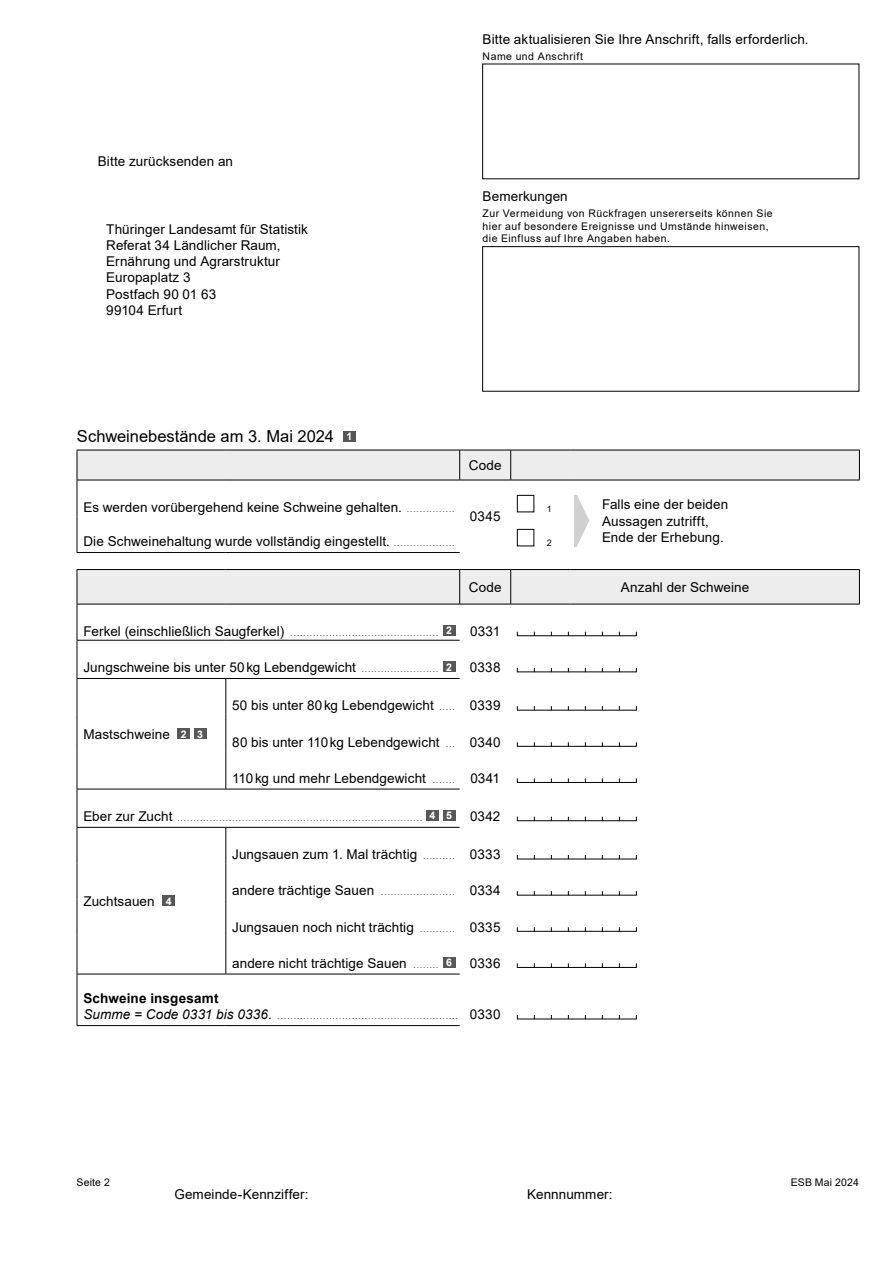
<style>
.page{position:relative;width:893px;height:1263px;background:#fff}
.page>*{position:absolute;margin:0;border:0;box-sizing:border-box;transform-origin:0 0}
.t1{font:16.5px "Arial";color:#000}
.t2{font:13.5px/16.2px "Arial";letter-spacing:.005em;color:#000}
.t3{font:700 13.5px "Arial";letter-spacing:.01em;color:#000}
.t4{font:10.5px "Arial";color:#706f6f}
.t5{font:10.5px/12.6px "Arial";letter-spacing:.045em;color:#000}
.t6{font:10.5px "Arial";letter-spacing:.02em;color:#000}
.t7{font:9px "Arial";color:#000}
.s1{font-weight:700;font-size:10.5px;color:#fff}
.s2{font-size:10.5px;color:#706f6f}
.s3{font-size:13.5px;color:#000}
.s4{font-weight:700;color:#fff}
.s5{font-style:italic;font-size:13.5px;color:#000}
</style>
<div class="page">
<div style="left:482px;top:246px;width:377px;height:145px;border:1px solid #000"></div>
<svg style="left:78px;top:451px;width:781px;height:153px"></svg>
<hr style="left:77px;top:450px;width:1px;height:30px;background:#000">
<hr style="left:459px;top:450px;width:1px;height:30px;background:#000">
<hr style="left:510px;top:450px;width:1px;height:30px;background:#000">
<hr style="left:859px;top:450px;width:1px;height:30px;background:#000">
<hr style="left:77px;top:480px;width:149px;height:1px;background:#000">
<hr style="left:226px;top:480px;width:234px;height:1px;background:#000">
<hr style="left:460px;top:480px;width:51px;height:1px;background:#000">
<hr style="left:511px;top:480px;width:59px;height:1px;background:#000">
<hr style="left:570px;top:480px;width:290px;height:1px;background:#000">
<hr style="left:77px;top:450px;width:149px;height:1px;background:#000">
<hr style="left:226px;top:450px;width:234px;height:1px;background:#000">
<hr style="left:460px;top:450px;width:51px;height:1px;background:#000">
<hr style="left:511px;top:450px;width:59px;height:1px;background:#000">
<hr style="left:570px;top:450px;width:290px;height:1px;background:#000">
<hr style="left:77px;top:480px;width:1px;height:36px;background:#000">
<hr style="left:77px;top:516px;width:1px;height:36px;background:#000">
<hr style="left:77px;top:789px;width:1px;height:38px;background:#000">
<hr style="left:77px;top:827px;width:149px;height:1px;background:#000">
<hr style="left:226px;top:827px;width:234px;height:1px;background:#000">
<hr style="left:77px;top:552px;width:149px;height:1px;background:#000">
<hr style="left:226px;top:552px;width:234px;height:1px;background:#000">
<hr style="left:77px;top:570px;width:1px;height:34px;background:#000">
<hr style="left:460px;top:569px;width:51px;height:1px;background:#000">
<hr style="left:459px;top:570px;width:1px;height:34px;background:#000">
<hr style="left:511px;top:569px;width:59px;height:1px;background:#000">
<hr style="left:510px;top:570px;width:1px;height:34px;background:#000">
<hr style="left:570px;top:569px;width:290px;height:1px;background:#000">
<hr style="left:859px;top:570px;width:1px;height:34px;background:#000">
<hr style="left:460px;top:604px;width:51px;height:1px;background:#000">
<hr style="left:511px;top:604px;width:59px;height:1px;background:#000">
<hr style="left:570px;top:604px;width:290px;height:1px;background:#000">
<hr style="left:77px;top:569px;width:149px;height:1px;background:#000">
<hr style="left:226px;top:569px;width:234px;height:1px;background:#000">
<hr style="left:77px;top:640px;width:1px;height:38px;background:#000">
<hr style="left:77px;top:974px;width:1px;height:51px;background:#000">
<hr style="left:77px;top:1025px;width:149px;height:1px;background:#000">
<hr style="left:226px;top:1025px;width:234px;height:1px;background:#000">
<hr style="left:77px;top:827px;width:1px;height:36px;background:#000">
<hr style="left:77px;top:863px;width:1px;height:37px;background:#000">
<hr style="left:77px;top:900px;width:1px;height:36px;background:#000">
<hr style="left:77px;top:936px;width:1px;height:38px;background:#000">
<hr style="left:77px;top:974px;width:149px;height:1px;background:#000">
<hr style="left:77px;top:678px;width:149px;height:1px;background:#000">
<hr style="left:77px;top:679px;width:1px;height:36px;background:#000">
<hr style="left:77px;top:715px;width:1px;height:36px;background:#000">
<hr style="left:77px;top:751px;width:1px;height:38px;background:#000">
<hr style="left:77px;top:789px;width:149px;height:1px;background:#000">
<hr style="left:226px;top:678px;width:234px;height:1px;background:#000">
<hr style="left:226px;top:679px;width:1px;height:36px;background:#000">
<hr style="left:226px;top:715px;width:1px;height:36px;background:#000">
<hr style="left:226px;top:751px;width:1px;height:38px;background:#000">
<hr style="left:226px;top:789px;width:234px;height:1px;background:#000">
<hr style="left:226px;top:827px;width:1px;height:36px;background:#000">
<hr style="left:226px;top:863px;width:1px;height:37px;background:#000">
<hr style="left:226px;top:900px;width:1px;height:36px;background:#000">
<hr style="left:226px;top:936px;width:1px;height:38px;background:#000">
<hr style="left:226px;top:974px;width:234px;height:1px;background:#000">
<hr style="left:77px;top:604px;width:149px;height:1px;background:#000">
<hr style="left:77px;top:604px;width:1px;height:36px;background:#000">
<hr style="left:226px;top:604px;width:234px;height:1px;background:#000">
<hr style="left:77px;top:640px;width:149px;height:1px;background:#000">
<hr style="left:226px;top:640px;width:234px;height:1px;background:#000">
<div style="left:343px;top:431px;width:13px;height:10px;background:#575756"></div>
<div style="left:517px;top:495px;width:17px;height:17px;background:#fff"></div>
<div style="left:517px;top:495px;width:17px;height:17px;border:1px solid #000"></div>
<svg style="left:577px;top:495px;width:12px;height:51px"></svg>
<hr style="left:574px;top:495px;width:3px;height:51px;background:#d0d0d0">
<div style="left:517px;top:529px;width:17px;height:17px;background:#fff"></div>
<div style="left:517px;top:529px;width:17px;height:17px;border:1px solid #000"></div>
<div style="left:443px;top:625px;width:12px;height:11px;background:#575756"></div>
<hr style="left:517px;top:635px;width:120px;height:1px;background:#000">
<div style="left:443px;top:661px;width:12px;height:11px;background:#575756"></div>
<hr style="left:517px;top:672px;width:120px;height:1px;background:#000">
<div style="left:177px;top:728px;width:13px;height:11px;background:#575756"></div>
<div style="left:194px;top:728px;width:13px;height:11px;background:#575756"></div>
<hr style="left:517px;top:710px;width:120px;height:1px;background:#000">
<hr style="left:517px;top:746px;width:120px;height:1px;background:#000">
<hr style="left:517px;top:782px;width:120px;height:1px;background:#000">
<div style="left:426px;top:810px;width:13px;height:11px;background:#575756"></div>
<div style="left:443px;top:810px;width:12px;height:11px;background:#575756"></div>
<hr style="left:517px;top:820px;width:120px;height:1px;background:#000">
<div style="left:162px;top:895px;width:13px;height:11px;background:#575756"></div>
<hr style="left:517px;top:859px;width:120px;height:1px;background:#000">
<hr style="left:517px;top:895px;width:120px;height:1px;background:#000">
<hr style="left:517px;top:931px;width:120px;height:1px;background:#000">
<div style="left:443px;top:957px;width:12px;height:11px;background:#575756"></div>
<hr style="left:517px;top:967px;width:120px;height:1px;background:#000">
<hr style="left:517px;top:1019px;width:120px;height:1px;background:#000">
<p class="t2" style="left:483px;top:31px;width:327px">Bitte aktualisieren Sie Ihre Anschrift, falls erforderlich.</p>
<p class="t2" style="left:98px;top:153px;width:137px">Bitte zurücksenden an</p>
<p class="t2" style="left:106px;top:221px;width:203px">Thüringer Landesamt für Statistik<br>Referat 34 Ländlicher Raum,<br>Ernährung und Agrarstruktur<br>Europaplatz 3<br>Postfach 90 01 63<br>99104 Erfurt</p>
<p class="t5" style="left:483px;top:50px;width:102px">Name und Anschrift</p>
<p class="t2" style="left:483px;top:188px;width:87px">Bemerkungen</p>
<p class="t5" style="left:483px;top:207px;width:292px">Zur Vermeidung von Rückfragen unsererseits können Sie hier auf besondere Ereignisse und Umstände hinweisen, die Einfluss auf Ihre Angaben haben.</p>
<p class="t1" style="left:77px;top:424px;width:277px">Schweinebestände am 3. Mai 2024 <span class="s1">1</span></p>
<p class="t2" style="left:83px;top:499px;width:373px">Es werden vorübergehend keine Schweine gehalten. <span class="s2">...............</span></p>
<p class="t2" style="left:469px;top:457px;width:34px">Code</p>
<p class="t2" style="left:470px;top:508px;width:32px">0345</p>
<p class="t7" style="left:547px;top:503px;width:7px">1</p>
<p class="t2" style="left:602px;top:496px;width:128px">Falls eine der beiden<br>Aussagen zutrifft,</p>
<p class="t2" style="left:83px;top:533px;width:308px">Die Schweinehaltung wurde vollständig eingestellt.</p>
<p class="t2" style="left:602px;top:529px;width:123px">Ende der Erhebung.</p>
<p class="t4" style="left:394px;top:535px;width:63px">...................</p>
<p class="t7" style="left:547px;top:537px;width:7px">2</p>
<p class="t2" style="left:469px;top:579px;width:34px">Code</p>
<p class="t2" style="left:621px;top:579px;width:130px">Anzahl der Schweine</p>
<p class="t4" style="left:83px;top:625px;width:370px"><span class="s3">Ferkel (einschließlich Saugferkel)</span> .............................................. <span class="s4">2</span></p>
<p class="t2" style="left:470px;top:623px;width:31px">0331</p>
<p class="t2" style="left:83px;top:659px;width:370px">Jungschweine bis unter 50 kg Lebendgewicht <span class="s2">........................</span> <span class="s1">2</span></p>
<p class="t2" style="left:470px;top:659px;width:32px">0338</p>
<p class="t2" style="left:232px;top:697px;width:270px">50 bis unter 80 kg Lebendgewicht <span class="s2">.....</span> 0339</p>
<p class="t2" style="left:232px;top:734px;width:270px">80 bis unter 110 kg Lebendgewicht <span class="s2">...</span> 0340</p>
<p class="t2" style="left:232px;top:770px;width:269px">110 kg und mehr Lebendgewicht <span class="s2">.......</span> 0341</p>
<p class="t4" style="left:83px;top:810px;width:370px"><span class="s3">Eber zur Zucht</span> ............................................................................ <span class="s4">4 5</span></p>
<p class="t2" style="left:470px;top:808px;width:32px">0342</p>
<p class="t2" style="left:83px;top:726px;width:121px">Mastschweine <span class="s1">2 3</span></p>
<p class="t2" style="left:83px;top:893px;width:90px">Zuchtsauen <span class="s1">4</span></p>
<p class="t2" style="left:232px;top:846px;width:270px">Jungsauen zum 1. Mal trächtig <span class="s2">..........</span> 0333</p>
<p class="t2" style="left:232px;top:882px;width:270px">andere trächtige Sauen <span class="s2">.......................</span> 0334</p>
<p class="t2" style="left:232px;top:918px;width:270px">Jungsauen noch nicht trächtig <span class="s2">...........</span> 0335</p>
<p class="t2" style="left:232px;top:955px;width:221px">andere nicht trächtige Sauen <span class="s2">........</span> <span class="s1">6</span></p>
<p class="t2" style="left:470px;top:955px;width:32px">0336</p>
<p class="t3" style="left:83px;top:989px;width:137px">Schweine insgesamt</p>
<p class="t4" style="left:83px;top:1008px;width:419px"><span class="s5">Summe = Code 0331 bis 0336.</span> ........................................................ <span class="s3">0330</span></p>
<p class="t5" style="left:77px;top:1176px;width:35px">Seite 2</p>
<p class="t6" style="left:791px;top:1175px;width:70px">ESB Mai 2024</p>
<p class="t2" style="left:174px;top:1186px;width:136px">Gemeinde-Kennziffer:</p>
<p class="t2" style="left:527px;top:1186px;width:87px">Kennnummer:</p>
</div>
